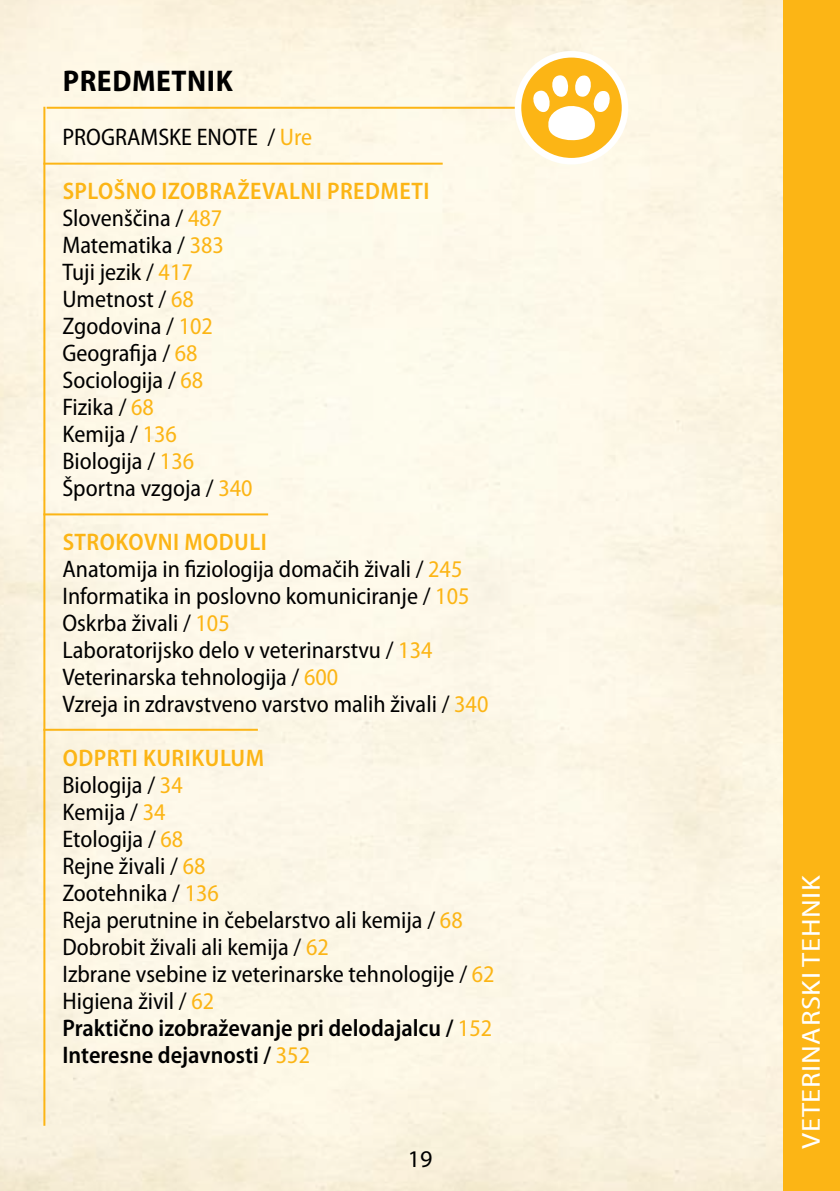
<style>
.page{position:relative;width:840px;height:1191px;background:#fff}
.page>*{position:absolute;margin:0;border:0;box-sizing:border-box;transform-origin:0 0}
.t1{font:700 semi-condensed 30px "Myriad Pro";letter-spacing:.02em;color:#000}
.t2{font:semi-condensed 26px "Myriad Pro";letter-spacing:.02em;color:#fff;scale:1.2 1}
.t3{font:semi-condensed 24px/27px "Myriad Pro";color:#000}
.t4{font:24px "Myriad Pro";color:#000}
.s1{color:#fcb515}
.s2{font-weight:600;color:#fcb515}
.s3{font-weight:600}
</style>
<div class="page">
<img style="left:0;top:0;width:782px;height:1191px">
<div style="left:782px;top:0;width:57px;height:1191px;background:#fcb515"></div>
<hr style="left:47px;top:107px;width:524px;height:2px;background:#fcb515">
<hr style="left:43px;top:107px;width:2px;height:1018px;background:#fcb515">
<hr style="left:43px;top:163px;width:399px;height:2px;background:#fcb515">
<hr style="left:43px;top:513px;width:225px;height:2px;background:#fcb515">
<hr style="left:43px;top:729px;width:215px;height:2px;background:#fcb515">
<svg style="left:517px;top:54px;width:107px;height:107px;fill:#fcb515"></svg>
<div style="left:514px;top:51px;width:114px;height:113px;border:7px solid #fff;border-radius:50%"></div>
<svg style="left:528px;top:71px;width:86px;height:74px"></svg>
<p class="t1" style="left:63px;top:64px;width:171px">PREDMETNIK</p>
<p class="t3" style="left:62px;top:124px;width:251px">PROGRAMSKE ENOTE / <span class="s1">Ure</span></p>
<p class="t3" style="left:62px;top:178px;width:368px"><span class="s2">Splošno izobraževalni predmeti<br></span>Slovenščina / <span class="s1">487<br></span>Matematika / <span class="s1">383<br></span>Tuji jezik / <span class="s1">417<br></span>Umetnost / <span class="s1">68<br></span>Zgodovina / <span class="s1">102<br></span>Geografija / <span class="s1">68<br></span>Sociologija / <span class="s1">68<br></span>Fizika / <span class="s1">68<br></span>Kemija / <span class="s1">136<br></span>Biologija / <span class="s1">136<br></span>Športna vzgoja / <span class="s1">340</span></p>
<p class="t3" style="left:62px;top:529px;width:427px"><span class="s2">Strokovni moduli<br></span>Anatomija in fiziologija domačih živali / <span class="s1">245<br></span>Informatika in poslovno komuniciranje / <span class="s1">105<br></span>Oskrba živali / <span class="s1">105<br></span>Laboratorijsko delo v veterinarstvu / <span class="s1">134<br></span>Veterinarska tehnologija / <span class="s1">600<br></span>Vzreja in zdravstveno varstvo malih živali / <span class="s1">340</span></p>
<p class="t3" style="left:62px;top:745px;width:433px"><span class="s2">Odprti kurikulum<br></span>Biologija / <span class="s1">34<br></span>Kemija / <span class="s1">34<br></span>Etologija / <span class="s1">68<br></span>Rejne živali / <span class="s1">68<br></span>Zootehnika / <span class="s1">136<br></span>Reja perutnine in čebelarstvo ali kemija / <span class="s1">68<br></span>Dobrobit živali ali kemija / <span class="s1">62<br></span>Izbrane vsebine iz veterinarske tehnologije / <span class="s1">62<br></span>Higiena živil / <span class="s1">62<br></span><span class="s3">Praktično izobraževanje pri delodajalcu /</span> <span class="s1">152<br></span><span class="s3">Interesne dejavnosti /</span> <span class="s1">352</span></p>
<p class="t4" style="left:407px;top:1146px;width:26px">19</p>
<p class="t2" style="left:796px;top:1149px;width:230px;rotate:-90deg">VETERINARSKI TEHNIK</p>
</div>
